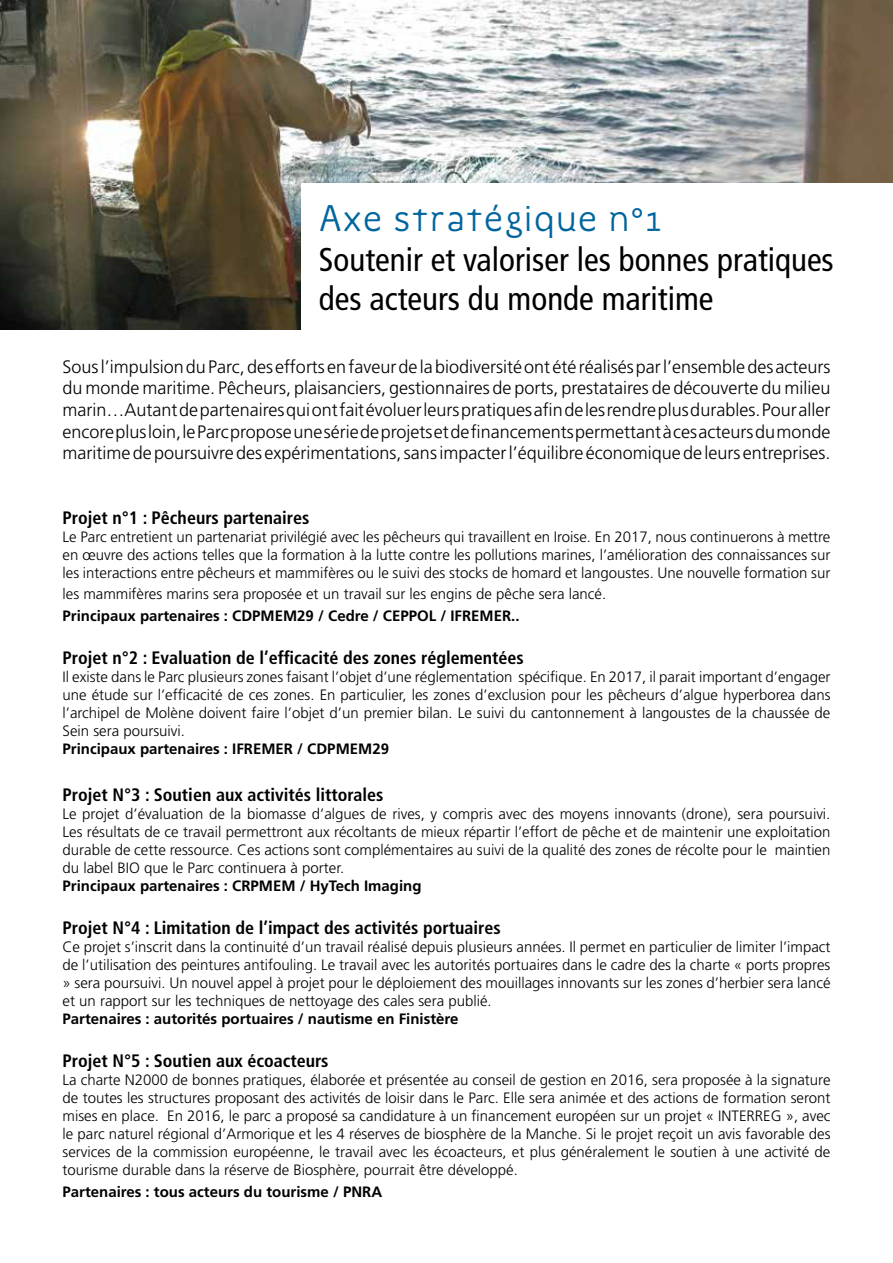
<style>
.page{position:relative;width:893px;height:1263px;background:#fff}
.page>*{position:absolute;margin:0;border:0;box-sizing:border-box;transform-origin:0 0}
.t1{font:37.5px "Spotka";color:#00659e}
.t2{font:condensed 33px/39.6px "Frutiger";color:#000}
.t3{font:300 18px/21.6px "Frutiger";color:#000;text-align:justify}
.t4{font:700 condensed 18px "Frutiger";color:#000}
.t5{font:300 15px/18px "Frutiger";color:#000;text-align:justify}
.t6{font:700 15px "Frutiger";color:#000}
</style>
<div class="page">
<img style="left:0;top:0;width:893px;height:330px">
<div style="left:302px;top:183px;width:591px;height:147px;background:#fff"></div>
<h1 class="t1" style="left:319px;top:198px;width:346px">Axe stratégique n°1</h1>
<h2 class="t2" style="left:319px;top:240px;width:516px">Soutenir et valoriser les bonnes pratiques des acteurs du monde maritime</h2>
<p class="t3" style="left:63px;top:356px;width:770px">Sous l’impulsion du Parc, des efforts en faveur de la biodiversité ont été réalisés par l’ensemble des acteurs du monde maritime. Pêcheurs, plaisanciers, gestionnaires de ports, prestataires de découverte du milieu marin…Autant de partenaires qui ont fait évoluer leurs pratiques afin de les rendre plus durables. Pour aller encore plus loin, le Parc propose une série de projets et de financements permettant à ces acteurs du monde maritime de poursuivre des expérimentations, sans impacter l’équilibre économique de leurs entreprises.</p>
<p class="t4" style="left:63px;top:507px;width:248px">Projet n°1 : Pêcheurs partenaires</p>
<p class="t5" style="left:63px;top:528px;width:769px">Le Parc entretient un partenariat privilégié avec les pêcheurs qui travaillent en Iroise. En 2017, nous continuerons à mettre en œuvre des actions telles que la formation à la lutte contre les pollutions marines, l’amélioration des connaissances sur les interactions entre pêcheurs et mammifères ou le suivi des stocks de homard et langoustes. Une nouvelle formation sur</p>
<p class="t5" style="left:63px;top:585px;width:545px">les mammifères marins sera proposée et un travail sur les engins de pêche sera lancé.</p>
<p class="t6" style="left:63px;top:607px;width:459px">Principaux partenaires : CDPMEM29 / Cedre / CEPPOL / IFREMER..</p>
<p class="t4" style="left:63px;top:647px;width:463px">Projet n°2 : Evaluation de l’efficacité des zones réglementées</p>
<p class="t5" style="left:63px;top:668px;width:769px">Il existe dans le Parc plusieurs zones faisant l’objet d’une réglementation spécifique. En 2017, il parait important d’engager une étude sur l’efficacité de ces zones. En particulier, les zones d’exclusion pour les pêcheurs d’algue hyperborea dans l’archipel de Molène doivent faire l’objet d’un premier bilan. Le suivi du cantonnement à langoustes de la chaussée de Sein sera poursuivi.</p>
<p class="t6" style="left:63px;top:740px;width:328px">Principaux partenaires : IFREMER / CDPMEM29</p>
<p class="t4" style="left:63px;top:784px;width:323px">Projet N°3 : Soutien aux activités littorales</p>
<p class="t5" style="left:63px;top:805px;width:769px">Le projet d’évaluation de la biomasse d’algues de rives, y compris avec des moyens innovants (drone), sera poursuivi.<br>Les résultats de ce travail permettront aux récoltants de mieux répartir l’effort de pêche et de maintenir une exploitation durable de cette ressource. Ces actions sont complémentaires au suivi de la qualité des zones de récolte pour le maintien du label BIO que le Parc continuera à porter.</p>
<p class="t6" style="left:63px;top:877px;width:360px">Principaux partenaires : CRPMEM / HyTech Imaging</p>
<p class="t4" style="left:63px;top:917px;width:440px">Projet N°4 : Limitation de l’impact des activités portuaires</p>
<p class="t5" style="left:63px;top:938px;width:770px">Ce projet s’inscrit dans la continuité d’un travail réalisé depuis plusieurs années. Il permet en particulier de limiter l’impact de l’utilisation des peintures antifouling. Le travail avec les autorités portuaires dans le cadre des la charte « ports propres » sera poursuivi. Un nouvel appel à projet pour le déploiement des mouillages innovants sur les zones d’herbier sera lancé et un rapport sur les techniques de nettoyage des cales sera publié.</p>
<p class="t6" style="left:63px;top:1010px;width:397px">Partenaires : autorités portuaires / nautisme en Finistère</p>
<p class="t4" style="left:63px;top:1050px;width:268px">Projet N°5 : Soutien aux écoacteurs</p>
<p class="t5" style="left:63px;top:1071px;width:770px">La charte N2000 de bonnes pratiques, élaborée et présentée au conseil de gestion en 2016, sera proposée à la signature de toutes les structures proposant des activités de loisir dans le Parc. Elle sera animée et des actions de formation seront mises en place. En 2016, le parc a proposé sa candidature à un financement européen sur un projet « INTERREG », avec le parc naturel régional d’Armorique et les 4 réserves de biosphère de la Manche. Si le projet reçoit un avis favorable des services de la commission européenne, le travail avec les écoacteurs, et plus généralement le soutien à une activité de tourisme durable dans la réserve de Biosphère, pourrait être développé.</p>
<p class="t6" style="left:63px;top:1183px;width:321px">Partenaires : tous acteurs du tourisme / PNRA</p>
</div>
